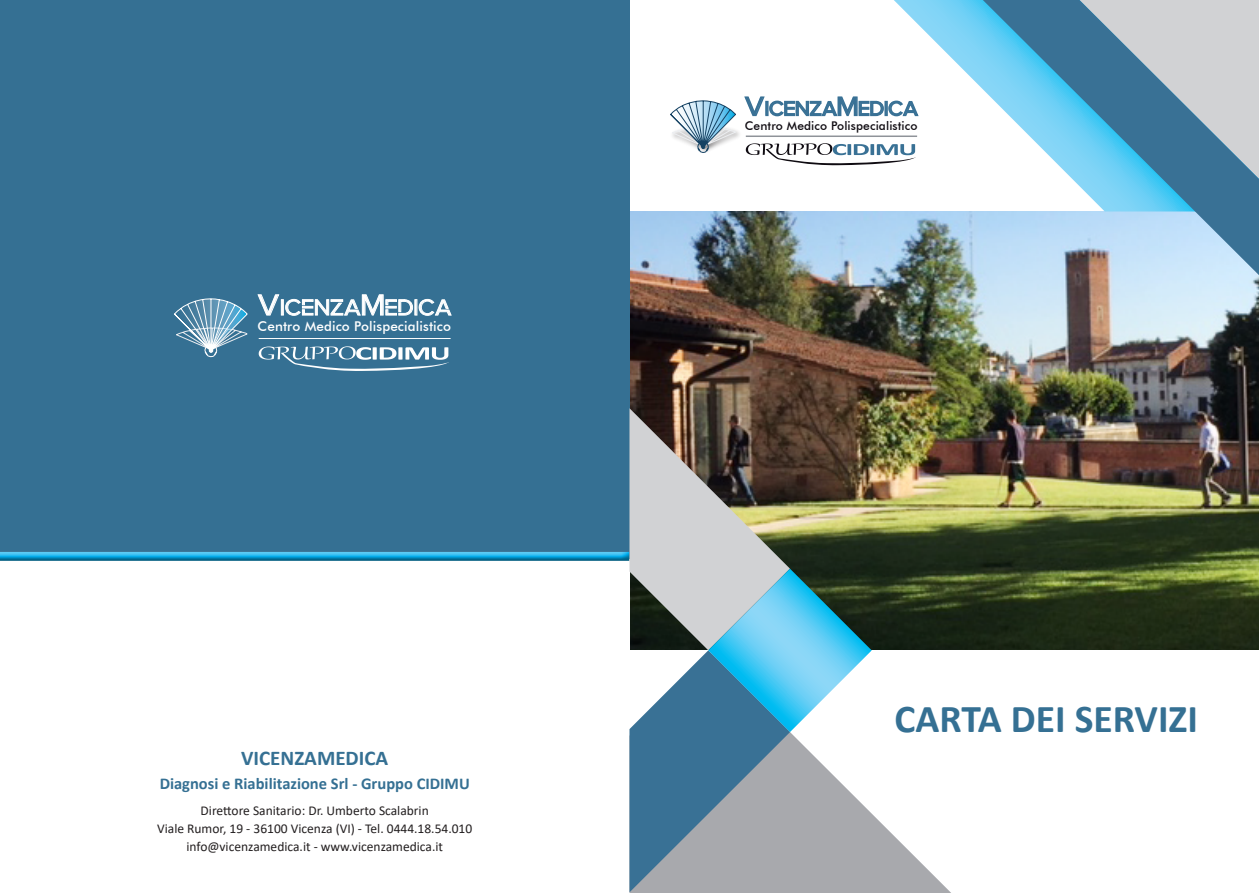
<style>
.page{position:relative;width:1259px;height:893px;background:#fff}
.page>*{position:absolute;margin:0;border:0;box-sizing:border-box;transform-origin:0 0}
.t1{font:700 39.6px "Calibri";color:#357093}
.t2{font:24.15px "Robota Non Commercial";letter-spacing:.015em;color:#fff}
.t3{font:21.6px "Robota Non Commercial";letter-spacing:.015em;color:#397195}
.t4{font:700 21px "Calibri";color:#357093}
.t5{font:700 16.5px "Calibri";color:#357093}
.t6{font:13.5px "Calibri";color:#231f20}
.t7{font:500 13.5px "Futura BT";letter-spacing:.01em;color:#fff}
.t8{font:500 12px "Futura BT";letter-spacing:.01em;color:#0f0b11}
.s1{font-size:31.8px}
.s2{font-size:28.5px}
</style>
<div class="page">
<div style="left:0;top:0;width:629px;height:558px;background:#357093"></div>
<svg style="left:257px;top:294px;width:22px;height:22px"></svg>
<div style="left:281px;top:299px;width:3px;height:16px;border:1px solid #fff"></div>
<svg style="left:285px;top:294px;width:167px;height:22px"></svg>
<svg style="left:259px;top:346px;width:190px;height:25px"></svg>
<hr style="left:259px;top:338px;width:191px;height:1px;background:#fff">
<svg style="left:174px;top:298px;width:74px;height:60px"></svg>
<div style="left:0;top:550px;width:631px;height:9px;background:#3d7798"></div>
<div style="left:0;top:552px;width:631px;height:10px;background:#231f20;opacity:.5"></div>
<img style="left:630px;top:211px;width:629px;height:439px">
<svg style="left:893px;top:0;width:90px;height:158px"></svg>
<svg style="left:629px;top:813px;width:322px;height:80px;fill:#a8a9ad"></svg>
<svg style="left:629px;top:408px;width:242px;height:484px;background:#81969c"></svg>
<svg style="left:983px;top:0;width:276px;height:275px;background:#91bbd2"></svg>
<svg style="left:744px;top:93px;width:175px;height:24px"></svg>
<svg style="left:746px;top:143px;width:169px;height:23px"></svg>
<hr style="left:746px;top:136px;width:171px;height:1px;background:#8f9399">
<img style="left:736px;top:131px;width:3px;height:7px">
<svg style="left:670px;top:100px;width:66px;height:53px"></svg>
<p class="t2" style="left:257px;top:298px;width:196px"><span class="s1">V</span>ICENZA<span class="s1">M</span>EDICA</p>
<p class="t7" style="left:258px;top:318px;width:195px">Centro Medico Polispecialistico</p>
<p class="t4" style="left:241px;top:743px;width:149px">VICENZAMEDICA</p>
<p class="t5" style="left:160px;top:772px;width:312px">Diagnosi e Riabilitazione Srl - Gruppo CIDIMU</p>
<p class="t6" style="left:201px;top:801px;width:230px">Direttore Sanitario: Dr. Umberto Scalabrin</p>
<p class="t6" style="left:157px;top:819px;width:317px">Viale Rumor, 19 - 36100 Vicenza (VI) - Tel. 0444.18.54.010</p>
<p class="t6" style="left:186px;top:837px;width:258px">info@vicenzamedica.it - www.vicenzamedica.it</p>
<p class="t3" style="left:744px;top:100px;width:175px"><span class="s2">V</span>ICENZA<span class="s2">M</span>EDICA</p>
<p class="t8" style="left:745px;top:118px;width:174px">Centro Medico Polispecialistico</p>
<p class="t1" style="left:894px;top:690px;width:305px">CARTA DEI SERVIZI</p>
</div>
